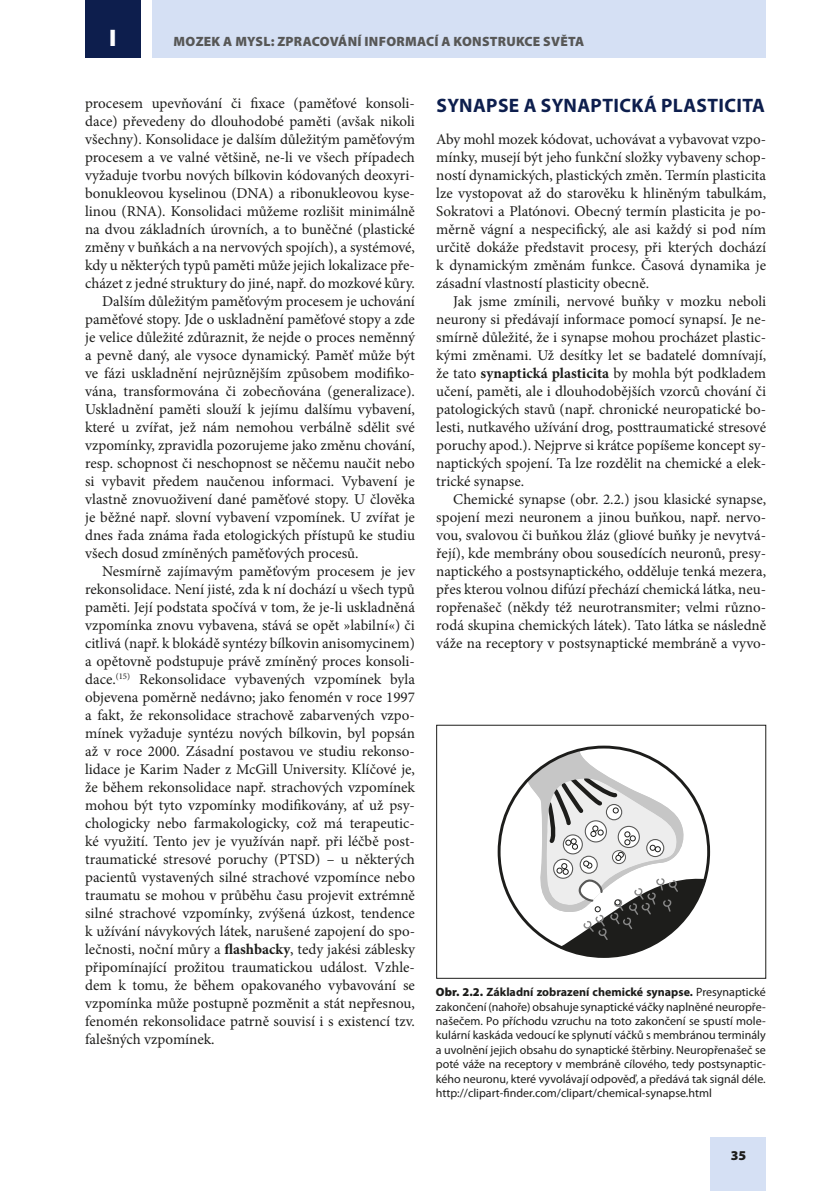
<style>
.page{position:relative;width:830px;height:1191px;background:#fff}
.page>*{position:absolute;margin:0;border:0;box-sizing:border-box;transform-origin:0 0}
.t1{font:900 24px "Myriad Pro";color:#fff}
.t2{font:700 19.5px "Myriad Pro";letter-spacing:.02em;color:#0d1e4d}
.t3{font:15px/18px "Minion Pro";color:#1d1d1b;text-align:justify}
.t4{font:900 13.5px "Myriad Pro";letter-spacing:.02em;color:#575756}
.t5{font:900 13.5px "Myriad Pro";color:#1d1d1b}
.t6{font:12px/14.4px "Myriad Pro";color:#1d1d1b;text-align:justify}
.s1{font-weight:700}
.s2{font-weight:900}
</style>
<div class="page">
<div style="left:85px;top:0;width:55px;height:57px;background:#0d1e4d"></div>
<div style="left:152px;top:0;width:613px;height:57px;background:#d5e0f4"></div>
<div style="left:710px;top:1137px;width:55px;height:54px;background:#d5e0f4"></div>
<svg style="left:497px;top:745px;width:213px;height:213px"></svg>
<svg style="left:527px;top:750px;width:180px;height:206px"></svg>
<div style="left:436px;top:725px;width:329px;height:253px;border:1px solid #1d1d1b"></div>
<h1 class="t1" style="left:109px;top:25px;width:6px">I</h1>
<p class="t4" style="left:173px;top:34px;width:412px">MOZEK A MYSL: ZPRACOVÁNÍ INFORMACÍ A KONSTRUKCE SVĚTA</p>
<p class="t3" style="left:85px;top:94px;width:331px">procesem upevňování či fixace (paměťové konsoli-</p>
<p class="t3" style="left:85px;top:112px;width:331px">dace) převedeny do dlouhodobé paměti (avšak nikoli</p>
<p class="t3" style="left:85px;top:130px;width:331px">všechny). Konsolidace je dalším důležitým paměťovým</p>
<p class="t3" style="left:85px;top:148px;width:331px">procesem a ve valné většině, ne-li ve všech případech</p>
<p class="t3" style="left:85px;top:166px;width:331px">vyžaduje tvorbu nových bílkovin kódovaných deoxyri-</p>
<p class="t3" style="left:85px;top:184px;width:331px">bonukleovou kyselinou (DNA) a ribonukleovou kyse-</p>
<p class="t3" style="left:85px;top:202px;width:331px">linou (RNA). Konsolidaci můžeme rozlišit minimálně</p>
<p class="t3" style="left:85px;top:220px;width:331px">na dvou základních úrovních, a to buněčné (plastické</p>
<p class="t3" style="left:85px;top:238px;width:331px">změny v buňkách a na nervových spojích), a systémové,</p>
<p class="t3" style="left:85px;top:256px;width:331px">kdy u některých typů paměti může jejich lokalizace pře-</p>
<p class="t3" style="left:85px;top:274px;width:331px">cházet z jedné struktury do jiné, např. do mozkové kůry.</p>
<p class="t3" style="left:102px;top:292px;width:314px">Dalším důležitým paměťovým procesem je uchování</p>
<p class="t3" style="left:85px;top:310px;width:331px">paměťové stopy. Jde o uskladnění paměťové stopy a zde</p>
<p class="t3" style="left:85px;top:328px;width:331px">je velice důležité zdůraznit, že nejde o proces neměnný</p>
<p class="t3" style="left:85px;top:346px;width:331px">a pevně daný, ale vysoce dynamický. Paměť může být</p>
<p class="t3" style="left:85px;top:364px;width:331px">ve fázi uskladnění nejrůznějším způsobem modifiko-</p>
<p class="t3" style="left:85px;top:382px;width:331px">vána, transformována či zobecňována (generalizace).</p>
<p class="t3" style="left:85px;top:400px;width:331px">Uskladnění paměti slouží k jejímu dalšímu vybavení,</p>
<p class="t3" style="left:85px;top:418px;width:331px">které u zvířat, jež nám nemohou verbálně sdělit své</p>
<p class="t3" style="left:85px;top:436px;width:331px">vzpomínky, zpravidla pozorujeme jako změnu chování,</p>
<p class="t3" style="left:85px;top:454px;width:331px">resp. schopnost či neschopnost se něčemu naučit nebo</p>
<p class="t3" style="left:85px;top:472px;width:331px">si vybavit předem naučenou informaci. Vybavení je</p>
<p class="t3" style="left:85px;top:490px;width:331px">vlastně znovuoživení dané paměťové stopy. U člověka</p>
<p class="t3" style="left:85px;top:508px;width:331px">je běžné např. slovní vybavení vzpomínek. U zvířat je</p>
<p class="t3" style="left:85px;top:526px;width:331px">dnes řada známa řada etologických přístupů ke studiu</p>
<p class="t3" style="left:85px;top:544px;width:275px">všech dosud zmíněných paměťových procesů.</p>
<p class="t3" style="left:102px;top:562px;width:314px">Nesmírně zajímavým paměťovým procesem je jev</p>
<p class="t3" style="left:85px;top:580px;width:331px">rekonsolidace. Není jisté, zda k ní dochází u všech typů</p>
<p class="t3" style="left:85px;top:598px;width:331px">paměti. Její podstata spočívá v tom, že je-li uskladněná</p>
<p class="t3" style="left:85px;top:616px;width:331px">vzpomínka znovu vybavena, stává se opět »labilní«) či</p>
<p class="t3" style="left:85px;top:634px;width:331px">citlivá (např. k blokádě syntézy bílkovin anisomycinem)</p>
<p class="t3" style="left:85px;top:652px;width:331px">a opětovně podstupuje právě zmíněný proces konsoli-</p>
<p class="t3" style="left:85px;top:670px;width:331px">dace.<sup>(15)</sup> Rekonsolidace vybavených vzpomínek byla</p>
<p class="t3" style="left:85px;top:688px;width:331px">objevena poměrně nedávno; jako fenomén v roce 1997</p>
<p class="t3" style="left:85px;top:706px;width:331px">a fakt, že rekonsolidace strachově zabarvených vzpo-</p>
<p class="t3" style="left:85px;top:724px;width:331px">mínek vyžaduje syntézu nových bílkovin, byl popsán</p>
<p class="t3" style="left:85px;top:742px;width:331px">až v roce 2000. Zásadní postavou ve studiu rekonso-</p>
<p class="t3" style="left:85px;top:760px;width:331px">lidace je Karim Nader z McGill University. Klíčové je,</p>
<p class="t3" style="left:85px;top:778px;width:331px">že během rekonsolidace např. strachových vzpomínek</p>
<p class="t3" style="left:85px;top:796px;width:331px">mohou být tyto vzpomínky modifikovány, ať už psy-</p>
<p class="t3" style="left:85px;top:814px;width:331px">chologicky nebo farmakologicky, což má terapeutic-</p>
<p class="t3" style="left:85px;top:832px;width:331px">ké využití. Tento jev je využíván např. při léčbě post-</p>
<p class="t3" style="left:85px;top:850px;width:331px">traumatické stresové poruchy (PTSD) – u některých</p>
<p class="t3" style="left:85px;top:868px;width:331px">pacientů vystavených silné strachové vzpomínce nebo</p>
<p class="t3" style="left:85px;top:886px;width:331px">traumatu se mohou v průběhu času projevit extrémně</p>
<p class="t3" style="left:85px;top:904px;width:331px">silné strachové vzpomínky, zvýšená úzkost, tendence</p>
<p class="t3" style="left:85px;top:922px;width:331px">k užívání návykových látek, narušené zapojení do spo-</p>
<p class="t3" style="left:85px;top:940px;width:331px">lečnosti, noční můry a <span class="s1">flashbacky</span>, tedy jakési záblesky</p>
<p class="t3" style="left:85px;top:958px;width:331px">připomínající prožitou traumatickou událost. Vzhle-</p>
<p class="t3" style="left:85px;top:976px;width:331px">dem k tomu, že během opakovaného vybavování se</p>
<p class="t3" style="left:85px;top:994px;width:331px">vzpomínka může postupně pozměnit a stát nepřesnou,</p>
<p class="t3" style="left:85px;top:1012px;width:331px">fenomén rekonsolidace patrně souvisí i s existencí tzv.</p>
<p class="t3" style="left:85px;top:1030px;width:131px">falešných vzpomínek.</p>
<h2 class="t2" style="left:436px;top:93px;width:327px">Synapse a synaptická plasticita</h2>
<p class="t3" style="left:436px;top:130px;width:331px">Aby mohl mozek kódovat, uchovávat a vybavovat vzpo&shy;mínky, musejí být jeho funkční složky vybaveny schop&shy;ností dynamických, plastických změn. Termín plasticita lze vystopovat až do starověku k hliněným tabulkám, Sokratovi a Platónovi. Obecný termín plasticita je po&shy;měrně vágní a nespecifický, ale asi každý si pod ním určitě dokáže představit procesy, při kterých dochází k dynamickým změnám funkce. Časová dynamika je zásadní vlastností plasticity obecně.</p>
<p class="t3" style="left:436px;top:292px;width:331px;text-indent:17px">Jak jsme zmínili, nervové buňky v mozku neboli neurony si předávají informace pomocí synapsí. Je ne&shy;smírně důležité, že i synapse mohou procházet plastic&shy;kými změnami. Už desítky let se badatelé domnívají, že tato <span class="s1">synaptická plasticita</span> by mohla být podkladem učení, paměti, ale i dlouhodobějších vzorců chování či patologických stavů (např. chronické neuropatické bo&shy;lesti, nutkavého užívání drog, posttraumatické stresové poruchy apod.). Nejprve si krátce popíšeme koncept sy&shy;naptických spojení. Ta lze rozdělit na chemické a elek&shy;trické synapse.</p>
<p class="t3" style="left:436px;top:490px;width:331px;text-indent:17px">Chemické synapse (obr. 2.2.) jsou klasické synapse, spojení mezi neuronem a jinou buňkou, např. nervo&shy;vou, svalovou či buňkou žláz (gliové buňky je nevytvá&shy;řejí), kde membrány obou sousedících neuronů, presy&shy;naptického a postsynaptického, odděluje tenká mezera, přes kterou volnou difúzí přechází chemická látka, neu&shy;ropřenašeč (někdy též neurotransmiter; velmi různo&shy;rodá skupina chemických látek). Tato látka se následně váže na receptory v postsynaptické membráně a vyvo-</p>
<p class="t6" style="left:435px;top:984px;width:331px"><span class="s2">OBR. 2.2.</span> <span class="s1">Základní zobrazení chemické synapse.</span> Presynaptické zakončení (nahoře) obsahuje synaptické váčky naplněné neuropře&shy;našečem. Po příchodu vzruchu na toto zakončení se spustí mole&shy;kulární kaskáda vedoucí ke splynutí váčků s membránou terminály a uvolnění jejich obsahu do synaptické štěrbiny. Neuropřenašeč se poté váže na receptory v membráně cílového, tedy postsynaptic&shy;kého neuronu, které vyvolávají odpověď, a předává tak signál déle. http://clipart-finder.com/clipart/chemical-synapse.html</p>
<p class="t5" style="left:730px;top:1147px;width:17px">35</p>
</div>
